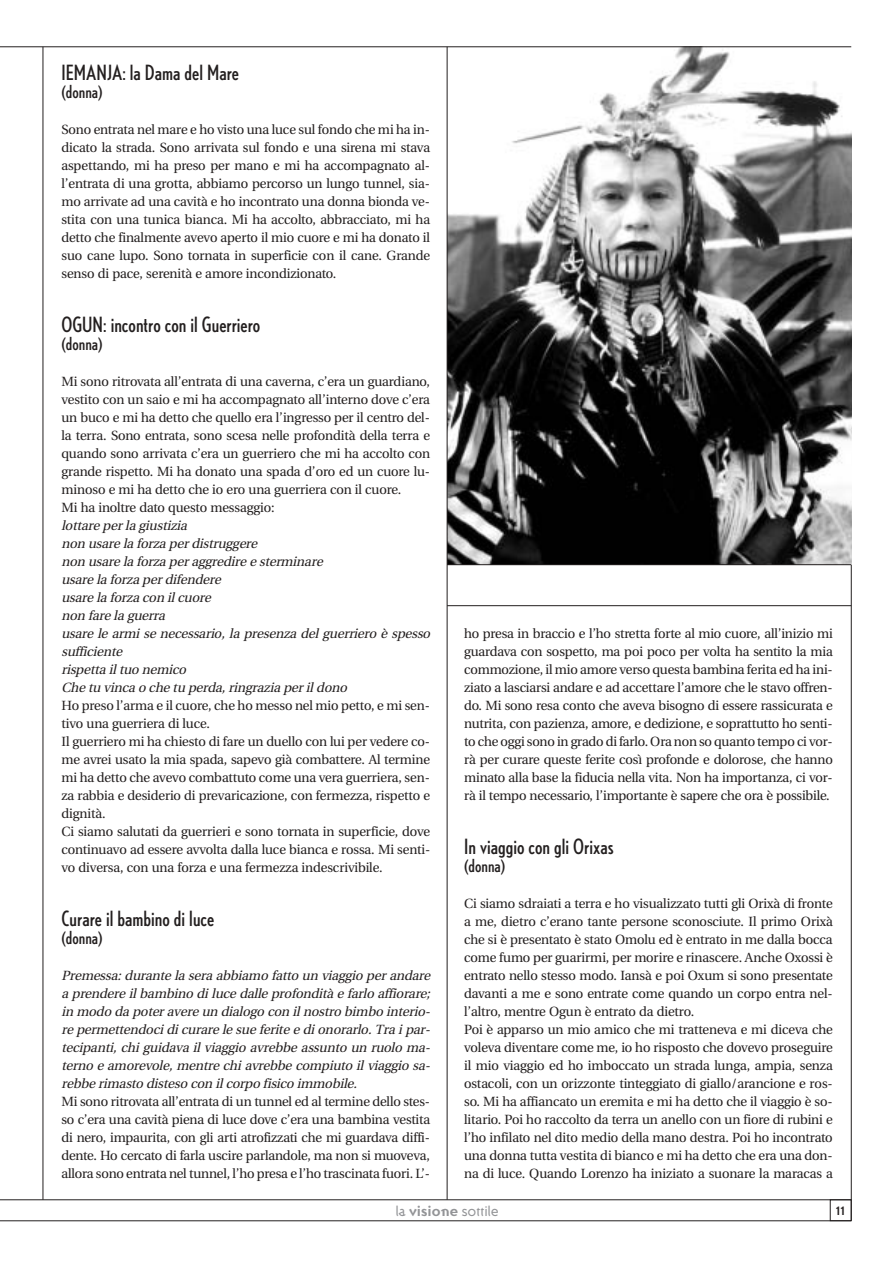
<style>
.page{position:relative;width:893px;height:1262px;background:#fff}
.page>*{position:absolute;margin:0;border:0;box-sizing:border-box;transform-origin:0 0}
.t1{font:condensed 21px "Nobel";color:#231f1f}
.t2{font:condensed 18px "Nobel";color:#231f1f}
.t3{font:17.25px/18px "Utopia Headline";letter-spacing:-.005em;color:#231f1f;text-align:justify}
.t4{font:italic 17.25px/18px "Utopia Headline";color:#231f1f}
.t5{font:15px "Ottomat";letter-spacing:-.02em;color:#939497}
.t6{font:700 condensed 12.75px "Akzidenz Grotesk BE";color:#231f1f}
.s1{font-weight:700}
</style>
<div class="page">
<hr style="left:851px;top:47px;width:1px;height:1173px;background:#231f1f">
<hr style="left:43px;top:47px;width:1px;height:1152px;background:#231f1f">
<hr style="left:0;top:1220px;width:851px;height:1px;background:#231f1f">
<div style="left:830px;top:1199px;width:21px;height:21px;border:1px solid #231f1f"></div>
<hr style="left:0;top:1199px;width:851px;height:1px;background:#231f1f">
<img style="left:448px;top:48px;width:403px;height:516px">
<hr style="left:447px;top:564px;width:404px;height:1px;background:#231f1f">
<hr style="left:447px;top:605px;width:404px;height:1px;background:#231f1f">
<hr style="left:447px;top:47px;width:1px;height:1152px;background:#231f1f">
<hr style="left:0;top:47px;width:851px;height:1px;background:#231f1f">
<p class="t1" style="left:61px;top:65px;width:179px">IEMANJA: la Dama del Mare</p>
<p class="t2" style="left:61px;top:85px;width:43px">(donna)</p>
<p class="t3" style="left:61px;top:119px;width:370px">Sono entrata nel mare e ho visto una luce sul fondo che mi ha in&shy;dicato la strada. Sono arrivata sul fondo e una sirena mi stava aspettando, mi ha preso per mano e mi ha accompagnato al&shy;l’entrata di una grotta, abbiamo percorso un lungo tunnel, sia&shy;mo arrivate ad una cavità e ho incontrato una donna bionda ve&shy;stita con una tunica bianca. Mi ha accolto, abbracciato, mi ha detto che finalmente avevo aperto il mio cuore e mi ha donato il suo cane lupo. Sono tornata in superficie con il cane. Grande senso di pace, serenità e amore incondizionato.</p>
<p class="t1" style="left:61px;top:317px;width:200px">OGUN: incontro con il Guerriero</p>
<p class="t2" style="left:61px;top:337px;width:43px">(donna)</p>
<p class="t3" style="left:61px;top:371px;width:370px;text-align:left">Mi sono ritrovata all’entrata di una caverna, c’era un guardiano, vestito con un saio e mi ha accompagnato all’interno dove c’era un buco e mi ha detto che quello era l’ingresso per il centro del&shy;la terra. Sono entrata, sono scesa nelle profondità della terra e quando sono arrivata c’era un guerriero che mi ha accolto con grande rispetto. Mi ha donato una spada d’oro ed un cuore lu&shy;minoso e mi ha detto che io ero una guerriera con il cuore.<br>Mi ha inoltre dato questo messaggio:</p>
<p class="t4" style="left:61px;top:515px;width:373px">lottare perla giustizia<br>non usare la forza perdistruggere<br>non usare la forza peraggredire e sterminare<br>usare la forza perdifendere<br>usare la forza con il cuore<br>non fare la guerra<br>usare le armi se necessario, la presenza del guerriero è spesso sufficiente<br>rispetta il tuo nemico<br>Che tu vinca o che tu perda,ringrazia peril dono</p>
<p class="t3" style="left:61px;top:695px;width:370px;text-align:left">Ho preso l’arma e il cuore, che ho messo nel mio petto, e mi sen&shy;tivo una guerriera di luce.<br>Il guerriero mi ha chiesto di fare un duello con lui per vedere co&shy;me avrei usato la mia spada, sapevo già combattere. Al termine mi ha detto che avevo combattuto come una vera guerriera, sen&shy;za rabbia e desiderio di prevaricazione, con fermezza, rispetto e dignità.<br>Ci siamo salutati da guerrieri e sono tornata in superficie, dove continuavo ad essere avvolta dalla luce bianca e rossa. Mi senti&shy;vo diversa, con una forza e una fermezza indescrivibile.</p>
<p class="t1" style="left:61px;top:911px;width:154px">Curare il bambino di luce</p>
<p class="t2" style="left:61px;top:931px;width:43px">(donna)</p>
<p class="t4" style="left:61px;top:965px;width:373px;text-align:justify">Premessa:durante la sera abbiamo fatto un viaggio perandare a prendere il bambino diluce dalle profondità e farlo affiorare; in modo da poteravere un dialogo con il nostro bimbo interio&shy;re permettendocidicurare le sue ferite e dionorarlo.Tra ipar&shy;tecipanti, chi guidava il viaggio avrebbe assunto un ruolo ma&shy;terno e amorevole, mentre chi avrebbe compiuto il viaggio sa&shy;rebbe rimasto disteso con il corpo fisico immobile.</p>
<p class="t3" style="left:61px;top:1091px;width:370px">Mi sono ritrovata all’entrata di un tunnel ed al termine dello stes&shy;so c’era una cavità piena di luce dove c’era una bambina vestita di nero, impaurita, con gli arti atrofizzati che mi guardava diffi&shy;dente. Ho cercato di farla uscire parlandole, ma non si muoveva, allora sono entrata nel tunnel, l’ho presa e l’ho trascinata fuori. L’-</p>
<p class="t3" style="left:464px;top:623px;width:370px">ho presa in braccio e l’ho stretta forte al mio cuore, all’inizio mi guardava con sospetto, ma poi poco per volta ha sentito la mia commozione, il mio amore verso questa bambina ferita ed ha ini&shy;ziato a lasciarsi andare e ad accettare l’amore che le stavo offren&shy;do. Mi sono resa conto che aveva bisogno di essere rassicurata e nutrita, con pazienza, amore, e dedizione, e soprattutto ho senti&shy;to che oggi sono in grado di farlo. Ora non so quanto tempo ci vor&shy;rà per curare queste ferite così profonde e dolorose, che hanno minato alla base la fiducia nella vita. Non ha importanza, ci vor&shy;rà il tempo necessario, l’importante è sapere che ora è possibile.</p>
<p class="t1" style="left:464px;top:839px;width:151px">In viaggio con gli Orixas</p>
<p class="t2" style="left:464px;top:859px;width:43px">(donna)</p>
<p class="t3" style="left:464px;top:893px;width:370px;text-align:left">Ci siamo sdraiati a terra e ho visualizzato tutti gli Orixà di fronte a me, dietro c’erano tante persone sconosciute. Il primo Orixà che si è presentato è stato Omolu ed è entrato in me dalla bocca come fumo per guarirmi, per morire e rinascere. Anche Oxossi è entrato nello stesso modo. Iansà e poi Oxum si sono presentate davanti a me e sono entrate come quando un corpo entra nel&shy;l’altro, mentre Ogun è entrato da dietro.<br>Poi è apparso un mio amico che mi tratteneva e mi diceva che voleva diventare come me, io ho risposto che dovevo proseguire il mio viaggio ed ho imboccato un strada lunga, ampia, senza ostacoli, con un orizzonte tinteggiato di giallo/arancione e ros&shy;so. Mi ha affiancato un eremita e mi ha detto che il viaggio è so&shy;litario. Poi ho raccolto da terra un anello con un fiore di rubini e l’ho infilato nel dito medio della mano destra. Poi ho incontrato una donna tutta vestita di bianco e mi ha detto che era una don&shy;na di luce. Quando Lorenzo ha iniziato a suonare la maracas a</p>
<p class="t5" style="left:395px;top:1205px;width:105px">la <span class="s1">visione</span> sottile</p>
<p class="t6" style="left:835px;top:1205px;width:11px">11</p>
</div>
